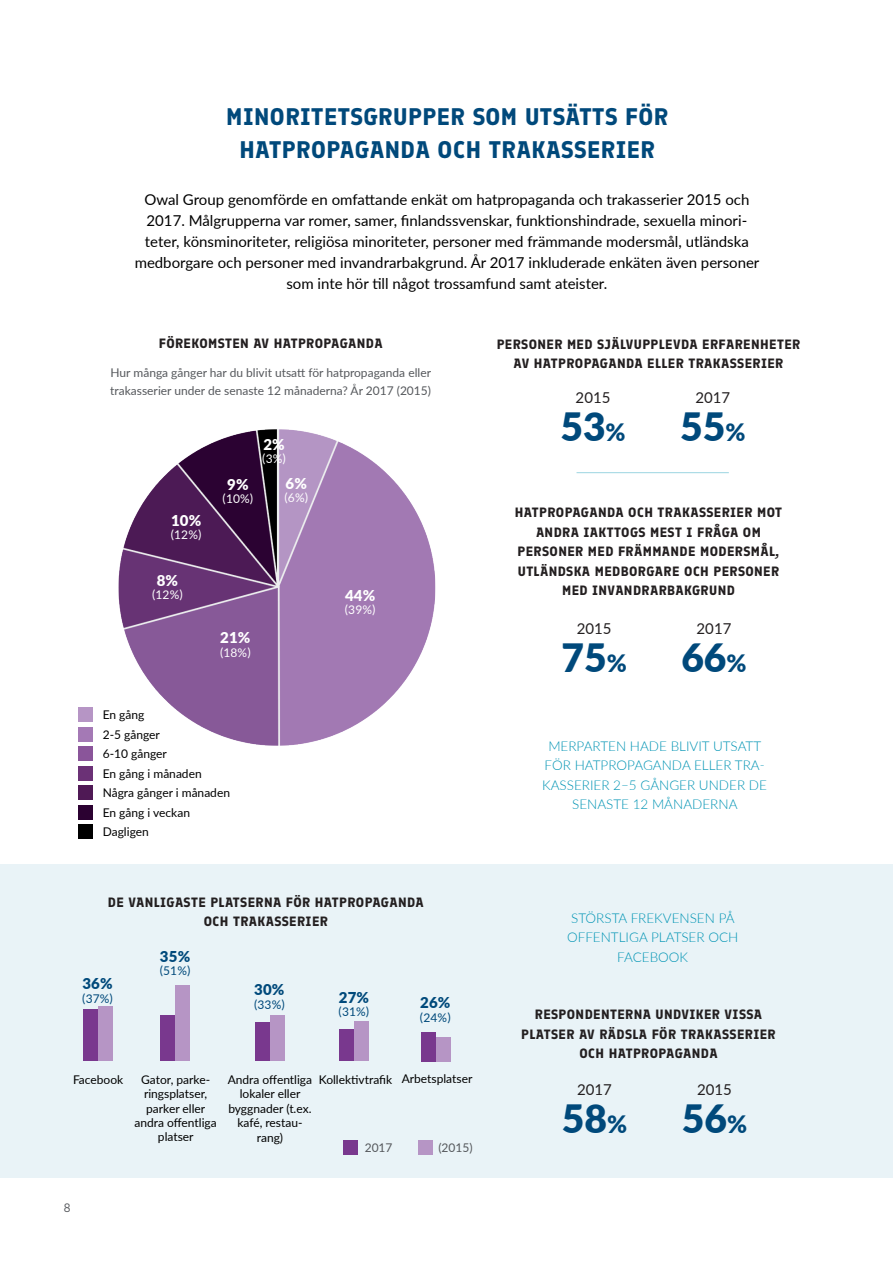
<style>
.page{position:relative;width:893px;height:1263px;background:#fff}
.page>*{position:absolute;margin:0;border:0;box-sizing:border-box;transform-origin:0 0}
.t1{font:800 39px "Lato";color:#00497b}
.t2{font:700 24px/33px "Finlandica";letter-spacing:.02em;color:#00497b;text-align:center}
.t3{font:15px/21px "Lato";color:#000;text-align:center}
.t4{font:15px "Lato";color:#231f20}
.t5{font:800 15px "Lato";color:#fff}
.t6{font:800 15px "Lato";letter-spacing:.01em;color:#00497b}
.t7{font:700 13.5px/19.5px "Finlandica";letter-spacing:.03em;color:#231f20;text-align:center}
.t8{font:300 13.5px/19.5px "Lato";color:#0094b4;text-align:center}
.t9{font:12px/14.4px "Lato";color:#000;text-align:center}
.t10{font:12px/18px "Lato";color:#55585c}
.t11{font:12px "Lato";letter-spacing:.01em;color:#fff}
.t12{font:12px "Lato";letter-spacing:.01em;color:#00497b}
.t13{font:12px "Finlandica";color:#55585c}
.s1{font-size:24px}
</style>
<div class="page">
<img style="left:78px;top:429px;width:358px;height:365px">
<div style="left:79px;top:707px;width:14px;height:15px;background:#b695c5"></div>
<div style="left:79px;top:727px;width:14px;height:15px;background:#a479b5"></div>
<div style="left:79px;top:746px;width:14px;height:15px;background:#8a559a"></div>
<div style="left:79px;top:766px;width:14px;height:15px;background:#6b3176"></div>
<div style="left:79px;top:785px;width:14px;height:15px;background:#4f1955"></div>
<div style="left:79px;top:805px;width:14px;height:15px;background:#2b0131"></div>
<div style="left:79px;top:824px;width:14px;height:15px;background:#000"></div>
<hr style="left:576px;top:472px;width:153px;height:1px;background:#0094b4">
<div style="left:0;top:864px;width:893px;height:314px;background:#e9f3f7"></div>
<div style="left:83px;top:1009px;width:15px;height:52px;background:#79388e"></div>
<div style="left:98px;top:1006px;width:15px;height:55px;background:#b695c5"></div>
<div style="left:161px;top:1015px;width:14px;height:45px;background:#79388e"></div>
<div style="left:176px;top:985px;width:14px;height:75px;background:#b695c5"></div>
<div style="left:255px;top:1022px;width:15px;height:39px;background:#79388e"></div>
<div style="left:270px;top:1015px;width:15px;height:46px;background:#b695c5"></div>
<div style="left:339px;top:1030px;width:15px;height:31px;background:#79388e"></div>
<div style="left:354px;top:1022px;width:15px;height:39px;background:#b695c5"></div>
<div style="left:421px;top:1032px;width:15px;height:30px;background:#79388e"></div>
<div style="left:436px;top:1037px;width:15px;height:25px;background:#b695c5"></div>
<div style="left:418px;top:1140px;width:15px;height:15px;background:#b695c5"></div>
<div style="left:343px;top:1140px;width:15px;height:15px;background:#79388e"></div>
<p class="t2" style="left:226px;top:100px;width:443px">MINORITETSGRUPPER SOM UTSÄTTS FÖR<br>HATPROPAGANDA OCH TRAKASSERIER</p>
<p class="t3" style="left:135px;top:189px;width:626px">Owal Group genomförde en omfattande enkät om hatpropaganda och trakasserier 2015 och 2017. Målgrupperna var romer, samer, finlandssvenskar, funktionshindrade, sexuella minori&shy;teter, könsminoriteter, religiösa minoriteter, personer med främmande modersmål, utländska medborgare och personer med invandrarbakgrund. År 2017 inkluderade enkäten även personer som inte hör till något trossamfund samt ateister.</p>
<p class="t7" style="left:159px;top:334px;width:225px">FÖREKOMSTEN AV HATPROPAGANDA</p>
<p class="t10" style="left:110px;top:363px;width:322px">Hur många gånger har du blivit utsatt för hatpropaganda eller trakasserier under de senaste 12 månaderna? År 2017 (2015)</p>
<p class="t5" style="left:171px;top:509px;width:32px">10%</p>
<p class="t11" style="left:171px;top:526px;width:32px">(12%)</p>
<p class="t5" style="left:157px;top:569px;width:23px">8%</p>
<p class="t11" style="left:152px;top:586px;width:32px">(12%)</p>
<p class="t5" style="left:227px;top:473px;width:23px">9%</p>
<p class="t11" style="left:223px;top:490px;width:32px">(10%)</p>
<p class="t5" style="left:263px;top:433px;width:23px">2%</p>
<p class="t11" style="left:262px;top:450px;width:25px">(3%)</p>
<p class="t5" style="left:286px;top:472px;width:23px">6%</p>
<p class="t11" style="left:284px;top:489px;width:25px">(6%)</p>
<p class="t5" style="left:220px;top:626px;width:32px">21%</p>
<p class="t11" style="left:220px;top:644px;width:32px">(18%)</p>
<p class="t9" style="left:103px;top:707px;width:43px">En gång</p>
<p class="t9" style="left:103px;top:727px;width:59px">2-5 gånger</p>
<p class="t9" style="left:103px;top:746px;width:66px">6-10 gånger</p>
<p class="t9" style="left:103px;top:766px;width:100px">En gång i månaden</p>
<p class="t9" style="left:103px;top:785px;width:129px">Några gånger i månaden</p>
<p class="t9" style="left:103px;top:805px;width:89px">En gång i veckan</p>
<p class="t9" style="left:103px;top:824px;width:48px">Dagligen</p>
<p class="t5" style="left:345px;top:584px;width:32px">44%</p>
<p class="t11" style="left:345px;top:601px;width:32px">(39%)</p>
<p class="t7" style="left:108px;top:892px;width:317px">DE VANLIGASTE PLATSERNA FÖR HATPROPAGANDA<br>OCH TRAKASSERIER</p>
<p class="t6" style="left:82px;top:972px;width:32px">36%</p>
<p class="t12" style="left:82px;top:990px;width:32px">(37%)</p>
<p class="t6" style="left:160px;top:945px;width:32px">35%</p>
<p class="t12" style="left:160px;top:962px;width:32px">(51%)</p>
<p class="t6" style="left:254px;top:978px;width:32px">30%</p>
<p class="t12" style="left:254px;top:996px;width:32px">(33%)</p>
<p class="t6" style="left:339px;top:986px;width:32px">27%</p>
<p class="t12" style="left:339px;top:1003px;width:32px">(31%)</p>
<p class="t6" style="left:420px;top:992px;width:32px">26%</p>
<p class="t12" style="left:420px;top:1009px;width:32px">(24%)</p>
<p class="t9" style="left:73px;top:1072px;width:52px">Facebook</p>
<p class="t9" style="left:134px;top:1072px;width:84px">Gator, parke&shy;ringsplatser, parker eller andra offentliga platser</p>
<p class="t9" style="left:228px;top:1072px;width:86px">Andra offentliga lokaler eller byggnader (t.ex. kafé, restau&shy;rang)</p>
<p class="t9" style="left:319px;top:1072px;width:75px">Kollektivtrafik</p>
<p class="t9" style="left:402px;top:1071px;width:72px">Arbetsplatser</p>
<p class="t10" style="left:365px;top:1138px;width:29px">2017</p>
<p class="t10" style="left:438px;top:1138px;width:36px">(2015)</p>
<p class="t13" style="left:64px;top:1200px;width:8px">8</p>
<p class="t7" style="left:497px;top:334px;width:305px">PERSONER MED SJÄLVUPPLEVDA ERFARENHETER<br>AV HATPROPAGANDA ELLER TRAKASSERIER</p>
<p class="t4" style="left:695px;top:387px;width:36px">2017</p>
<p class="t1" style="left:680px;top:397px;width:67px">55<span class="s1">%</span></p>
<p class="t4" style="left:576px;top:387px;width:36px">2015</p>
<p class="t1" style="left:560px;top:397px;width:67px">53<span class="s1">%</span></p>
<p class="t7" style="left:515px;top:503px;width:269px">HATPROPAGANDA OCH TRAKASSERIER MOT<br>ANDRA IAKTTOGS MEST I FRÅGA OM<br>PERSONER MED FRÄMMANDE MODERSMÅL,<br>UTLÄNDSKA MEDBORGARE OCH PERSONER<br>MED INVANDRARBAKGRUND</p>
<p class="t4" style="left:697px;top:618px;width:36px">2017</p>
<p class="t1" style="left:681px;top:629px;width:67px">66<span class="s1">%</span></p>
<p class="t4" style="left:577px;top:618px;width:36px">2015</p>
<p class="t1" style="left:561px;top:629px;width:67px">75<span class="s1">%</span></p>
<p class="t8" style="left:542px;top:735px;width:226px">MERPARTEN HADE BLIVIT UTSATT<br>FÖR HATPROPAGANDA ELLER TRA-<br>KASSERIER 2–5 GÅNGER UNDER DE<br>SENASTE 12 MÅNADERNA</p>
<p class="t8" style="left:567px;top:908px;width:173px">STÖRSTA FREKVENSEN PÅ<br>OFFENTLIGA PLATSER OCH<br>FACEBOOK</p>
<p class="t7" style="left:521px;top:1005px;width:256px">RESPONDENTERNA UNDVIKER VISSA<br>PLATSER AV RÄDSLA FÖR TRAKASSERIER<br>OCH HATPROPAGANDA</p>
<p class="t4" style="left:697px;top:1078px;width:36px">2015</p>
<p class="t1" style="left:682px;top:1089px;width:67px">56<span class="s1">%</span></p>
<p class="t4" style="left:577px;top:1078px;width:36px">2017</p>
<p class="t1" style="left:562px;top:1089px;width:67px">58<span class="s1">%</span></p>
</div>
